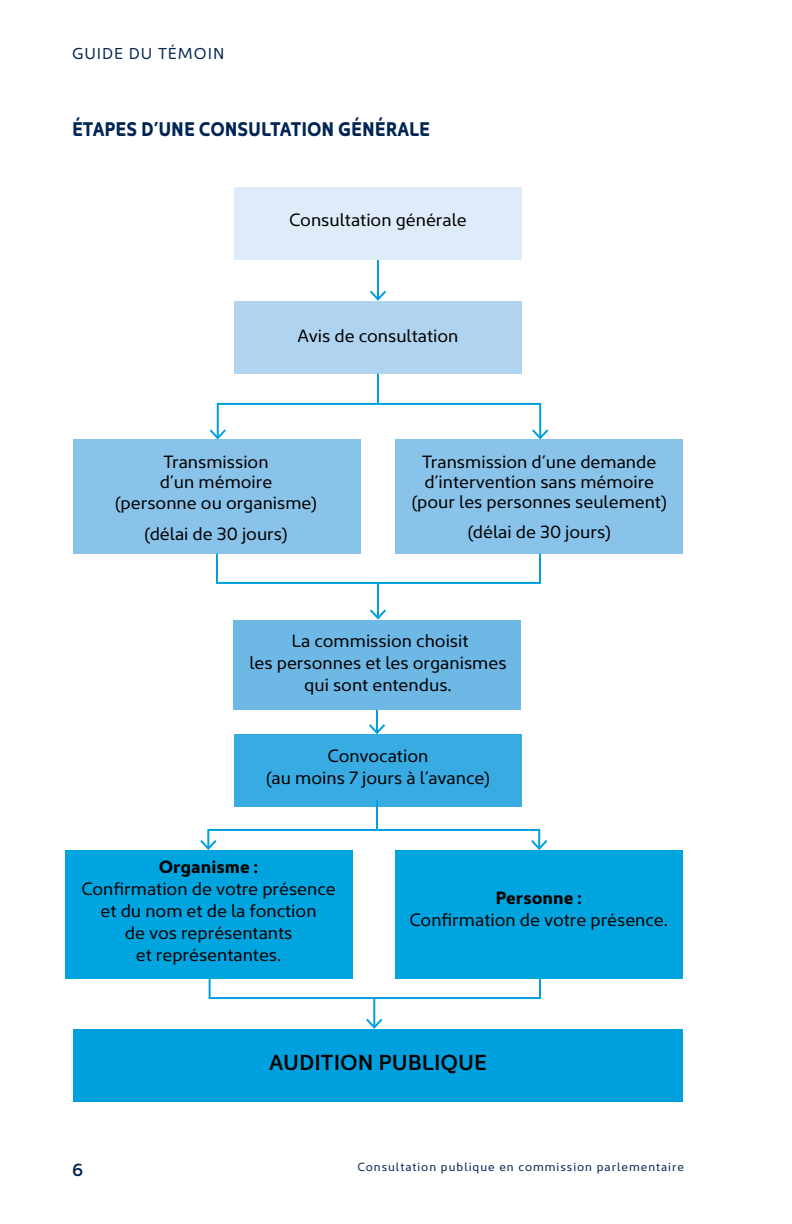
<style>
.page{position:relative;width:792px;height:1224px;background:#fff}
.page>*{position:absolute;margin:0;border:0;box-sizing:border-box;transform-origin:0 0}
.t1{font:600 22px "Kyrial Sans Pro";color:#000}
.t2{font:700 20px "Kyrial Sans Pro";color:#002554;scale:.9 1}
.t3{font:18px/22px "Kyrial Sans Pro";color:#000;text-align:center}
.t4{font:700 18px "Kyrial Sans Pro";color:#000}
.t5{font:600 18px "Kyrial Sans Pro";color:#002554}
.t6{font:16px "Kyrial Sans Pro";letter-spacing:.06em;color:#002554}
.t7{font:12px "Kyrial Sans Pro";letter-spacing:.08em;color:#002554}
.s1{font-weight:700}
</style>
<div class="page">
<div style="left:234px;top:734px;width:288px;height:73px;background:#38abe2"></div>
<hr style="left:376px;top:698px;width:2px;height:35px;background:#00a0df">
<svg style="left:369px;top:724px;width:16px;height:10px"></svg>
<hr style="left:376px;top:800px;width:2px;height:30px;background:#00a0df">
<div style="left:207px;top:829px;width:333px;height:21px;border:2px solid #00a0df"></div>
<svg style="left:200px;top:838px;width:19px;height:12px"></svg>
<svg style="left:529px;top:838px;width:19px;height:12px"></svg>
<div style="left:234px;top:301px;width:288px;height:73px;background:#b0d3ef"></div>
<div style="left:73px;top:1029px;width:610px;height:73px;background:#00a0df"></div>
<div style="left:73px;top:440px;width:287px;height:114px;background:#8ac3e9"></div>
<div style="left:396px;top:440px;width:287px;height:114px;background:#8ac3e9"></div>
<div style="left:233px;top:620px;width:288px;height:90px;background:#6eb8e6"></div>
<div style="left:65px;top:850px;width:288px;height:128px;background:#00a5e0"></div>
<div style="left:396px;top:850px;width:287px;height:128px;background:#00a5e0"></div>
<hr style="left:377px;top:258px;width:2px;height:41px;background:#00a0df">
<svg style="left:370px;top:290px;width:16px;height:11px"></svg>
<hr style="left:377px;top:583px;width:2px;height:35px;background:#00a0df">
<svg style="left:370px;top:609px;width:16px;height:11px"></svg>
<hr style="left:373px;top:999px;width:2px;height:28px;background:#00a0df">
<svg style="left:366px;top:1017px;width:17px;height:12px"></svg>
<hr style="left:377px;top:374px;width:2px;height:30px;background:#00a0df">
<div style="left:217px;top:403px;width:324px;height:36px;border:2px solid #00a0df"></div>
<svg style="left:208px;top:427px;width:20px;height:13px"></svg>
<svg style="left:530px;top:427px;width:20px;height:13px"></svg>
<div style="left:216px;top:553px;width:325px;height:31px;border:2px solid #00a0df"></div>
<div style="left:209px;top:977px;width:332px;height:22px;border:2px solid #00a0df"></div>
<div style="left:234px;top:187px;width:288px;height:72px;background:#ddecf8"></div>
<p class="t6" style="left:72px;top:43px;width:154px">GUIDE DU TÉMOIN</p>
<h2 class="t2" style="left:72px;top:115px;width:400px">ÉTAPES D’UNE CONSULTATION GÉNÉRALE</h2>
<p class="t3" style="left:289px;top:207px;width:179px">Consultation générale</p>
<p class="t3" style="left:298px;top:323px;width:162px">Avis de consultation</p>
<p class="t3" style="left:115px;top:450px;width:203px;line-height:20.8px">Transmission<br>d’un mémoire<br>(personne ou organisme)</p>
<p class="t3" style="left:144px;top:522px;width:145px">(délai de 30 jours)</p>
<p class="t3" style="left:412px;top:450px;width:256px;line-height:20px">Transmission d’une demande d’intervention sans mémoire (pour les personnes seulement)</p>
<p class="t3" style="left:468px;top:520px;width:145px">(délai de 30 jours)</p>
<p class="t3" style="left:249px;top:629px;width:259px">La commission choisit<br>les personnes et les organismes qui sont entendus.</p>
<p class="t3" style="left:266px;top:744px;width:225px">Convocation<br>(au moins 7 jours à l’avance)</p>
<p class="t4" style="left:159px;top:854px;width:101px">Organisme :</p>
<p class="t3" style="left:81px;top:877px;width:256px">Confirmation de votre présence et du nom et de la fonction<br>de vos représentants<br>et représentantes.</p>
<p class="t3" style="left:410px;top:886px;width:260px"><span class="s1">Personne :<br></span>Confirmation de votre présence.</p>
<p class="t5" style="left:72px;top:1156px;width:13px">6</p>
<p class="t1" style="left:269px;top:1047px;width:219px">AUDITION PUBLIQUE</p>
<p class="t7" style="left:357px;top:1159px;width:328px">Consultation publique en commission parlementaire</p>
</div>
